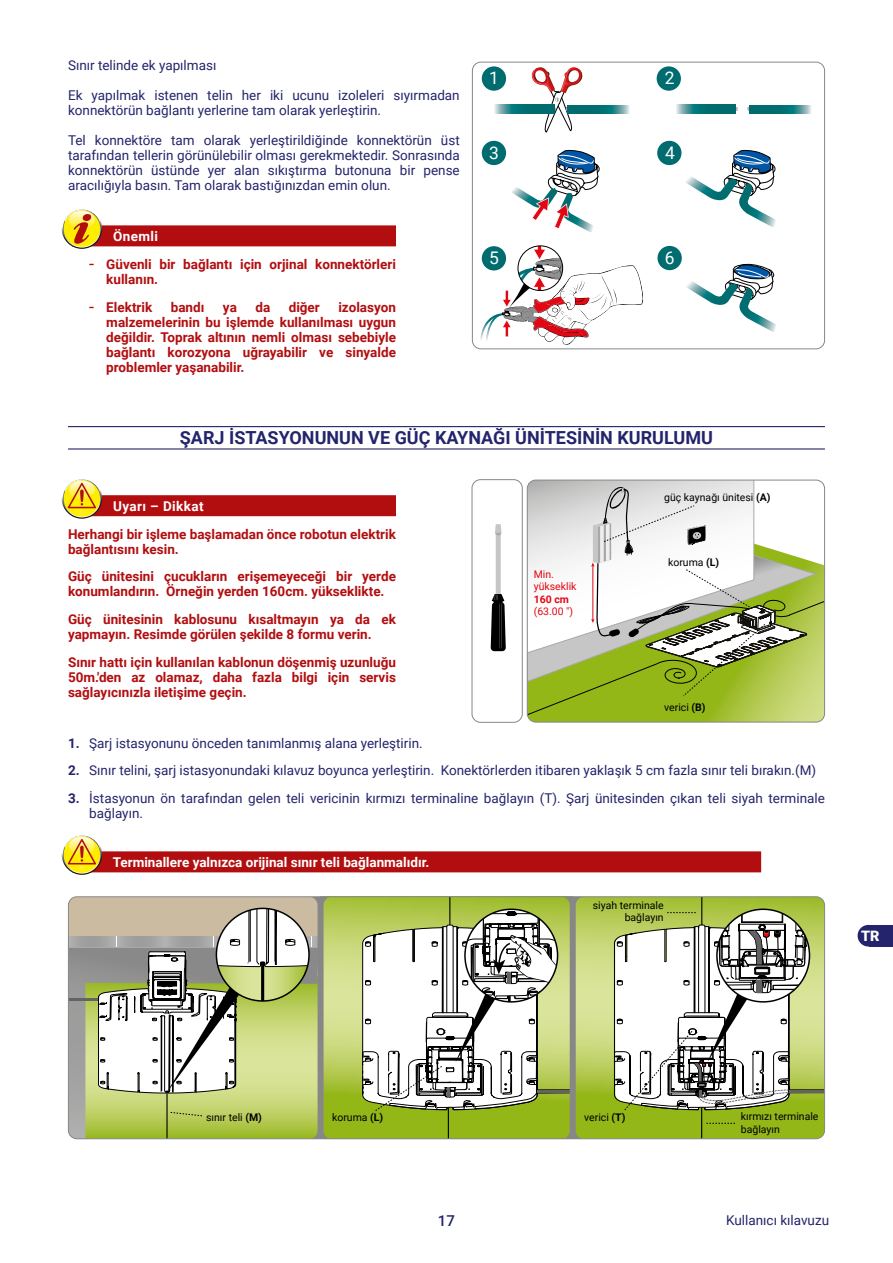
<style>
.page{position:relative;width:893px;height:1263px;background:#fff}
.page>*{position:absolute;margin:0;border:0;box-sizing:border-box;transform-origin:0 0}
.t1{font:700 18px "Roboto";color:#24246c}
.t2{font:17.4px "Roboto";color:#fff}
.t3{font:500 15px "Roboto";color:#24246c}
.t4{font:900 14.4px "Roboto";color:#fff}
.t5{font:13.5px/15px "Roboto";color:#24246c}
.t6{font:700 13.5px/15px "Roboto";color:#b20e10}
.t7{font:700 13.5px "Roboto";color:#fff}
.t8{font:700 13.5px "Roboto";letter-spacing:.03em;color:#fff}
.t9{font:10.5px/12.6px "Roboto";color:#000}
.t10{font:10.5px/12.6px "Roboto";color:#e30613}
.t11{font:700 10.5px "Roboto";color:#e30613}
.s1{font-weight:400;font-size:18px}
.s2{font-weight:700}
</style>
<div class="page">
<div style="left:868px;top:925px;width:25px;height:21px;background:#24246c"></div>
<div style="left:858px;top:925px;width:21px;height:21px;background:#24246c;border-radius:50%"></div>
<hr style="left:68px;top:426px;width:757px;height:1px;background:#24246c">
<hr style="left:68px;top:448px;width:757px;height:2px;background:#24246c">
<div style="left:72px;top:225px;width:324px;height:21px;background:#b20e10"></div>
<svg style="left:62px;top:208px;width:40px;height:41px"></svg>
<svg style="left:63px;top:210px;width:38px;height:38px"></svg>
<svg style="left:64px;top:210px;width:36px;height:37px"></svg>
<svg style="left:65px;top:210px;width:34px;height:34px"></svg>
<div style="left:482px;top:141px;width:24px;height:24px;background:#006c6f;border-radius:50%"></div>
<div style="left:657px;top:246px;width:25px;height:24px;background:#006c6f;border-radius:50%"></div>
<div style="left:657px;top:141px;width:24px;height:24px;background:#006c6f;border-radius:50%"></div>
<div style="left:482px;top:66px;width:24px;height:25px;background:#006c6f;border-radius:50%"></div>
<div style="left:657px;top:66px;width:24px;height:25px;background:#006c6f;border-radius:50%"></div>
<svg style="left:583px;top:105px;width:46px;height:9px"></svg>
<svg style="left:531px;top:67px;width:52px;height:66px"></svg>
<hr style="left:695px;top:108px;width:43px;height:1px;background:#bebebe">
<hr style="left:695px;top:110px;width:43px;height:1px;background:#bebebe">
<hr style="left:695px;top:109px;width:42px;height:1px;background:#bebebe">
<hr style="left:695px;top:107px;width:42px;height:1px;background:#bebebe">
<hr style="left:747px;top:108px;width:43px;height:1px;background:#bebebe">
<hr style="left:748px;top:110px;width:42px;height:1px;background:#bebebe">
<hr style="left:747px;top:109px;width:43px;height:1px;background:#bebebe">
<hr style="left:747px;top:107px;width:44px;height:1px;background:#bebebe">
<svg style="left:676px;top:105px;width:60px;height:8px"></svg>
<svg style="left:749px;top:105px;width:62px;height:9px"></svg>
<hr style="left:514px;top:110px;width:42px;height:1px;background:#6b6b6a">
<hr style="left:514px;top:110px;width:41px;height:1px;background:#bebebe">
<hr style="left:514px;top:109px;width:41px;height:1px;background:#929292">
<hr style="left:514px;top:107px;width:41px;height:1px;background:#bebebe">
<hr style="left:514px;top:108px;width:41px;height:1px;background:#bebebe">
<svg style="left:494px;top:105px;width:60px;height:8px"></svg>
<svg style="left:686px;top:150px;width:90px;height:77px"></svg>
<svg style="left:511px;top:150px;width:89px;height:83px"></svg>
<svg style="left:480px;top:246px;width:163px;height:99px"></svg>
<div style="left:518px;top:245px;width:45px;height:46px;border:1px solid #000;border-radius:50%"></div>
<svg style="left:686px;top:263px;width:90px;height:69px"></svg>
<div style="left:472px;top:62px;width:353px;height:287px;border:1px solid #878787;border-radius:9px"></div>
<div style="left:72px;top:495px;width:324px;height:21px;background:#b20e10"></div>
<svg style="left:62px;top:478px;width:40px;height:41px"></svg>
<svg style="left:63px;top:479px;width:38px;height:38px"></svg>
<svg style="left:64px;top:480px;width:36px;height:37px"></svg>
<svg style="left:65px;top:479px;width:34px;height:29px"></svg>
<svg style="left:527px;top:480px;width:298px;height:242px"></svg>
<div style="left:527px;top:480px;width:298px;height:242px;border:1px solid #878787;border-radius:9px"></div>
<div style="left:72px;top:851px;width:689px;height:21px;background:#b20e10"></div>
<svg style="left:62px;top:834px;width:40px;height:41px"></svg>
<svg style="left:63px;top:836px;width:38px;height:38px"></svg>
<svg style="left:64px;top:836px;width:36px;height:37px"></svg>
<svg style="left:65px;top:836px;width:34px;height:28px"></svg>
<svg style="left:332px;top:898px;width:30px;height:239px;background:#bcd063"></svg>
<svg style="left:584px;top:898px;width:241px;height:241px;background:#abc544"></svg>
<hr style="left:701px;top:1087px;width:1px;height:52px;background:#000">
<svg style="left:68px;top:898px;width:264px;height:241px"></svg>
<svg style="left:362px;top:898px;width:222px;height:239px"></svg>
<svg style="left:706px;top:1123px;width:29px;height:1px"></svg>
<svg style="left:614px;top:898px;width:212px;height:214px"></svg>
<div style="left:68px;top:896px;width:757px;height:243px;border:1px solid #878787;border-radius:9px"></div>
<svg style="left:491px;top:524px;width:15px;height:127px"></svg>
<div style="left:472px;top:479px;width:51px;height:244px;border:1px solid #878787;border-radius:9px"></div>
<p class="t5" style="left:68px;top:57px;width:150px">Sınır telinde ek yapılması</p>
<p class="t5" style="left:68px;top:87px;width:393px">Ek yapılmak istenen telin her iki ucunu izoleleri sıyırmadan konnektörün bağlantı yerlerine tam olarak yerleştirin.</p>
<p class="t5" style="left:68px;top:132px;width:393px;text-align:justify">Tel konnektöre tam olarak yerleştirildiğinde konnektörün üst tarafından tellerin görünülebilir olması gerekmektedir. Sonrasında konnektörün üstünde yer alan sıkıştırma butonuna bir pense aracılığıyla basın. Tam olarak bastığınızdan emin olun.</p>
<p class="t7" style="left:113px;top:227px;width:47px">Önemli</p>
<p class="t6" style="left:106px;top:256px;width:291px;text-indent:-17px"><span class="s1">-</span> Güvenli bir bağlantı için orjinal konnektörleri kullanın.</p>
<p class="t6" style="left:89px;top:299px;width:64px"><span class="s1">-</span> Elektrik</p>
<p class="t6" style="left:171px;top:299px;width:35px">bandı</p>
<p class="t6" style="left:223px;top:299px;width:15px">ya</p>
<p class="t6" style="left:255px;top:299px;width:16px">da</p>
<p class="t6" style="left:289px;top:299px;width:33px">diğer</p>
<p class="t6" style="left:106px;top:299px;width:291px;text-align:justify;text-indent:232px">izolasyon malzemelerinin bu işlemde kullanılması uygun değildir. Toprak altının nemli olması sebebiyle bağlantı korozyona uğrayabilir ve sinyalde problemler yaşanabilir.</p>
<p class="t2" style="left:489px;top:66px;width:11px">1</p>
<p class="t2" style="left:665px;top:66px;width:11px">2</p>
<p class="t2" style="left:489px;top:140px;width:11px">3</p>
<p class="t2" style="left:665px;top:140px;width:11px">4</p>
<p class="t2" style="left:489px;top:246px;width:11px">5</p>
<p class="t2" style="left:665px;top:245px;width:11px">6</p>
<h1 class="t1" style="left:180px;top:425px;width:535px">ŞARJ İSTASYONUNUN VE GÜÇ KAYNAĞI ÜNİTESİNİN KURULUMU</h1>
<p class="t8" style="left:113px;top:497px;width:92px">Uyarı – Dikkat</p>
<p class="t6" style="left:68px;top:526px;width:329px">Herhangi bir işleme başlamadan önce robotun elektrik bağlantısını kesin.</p>
<p class="t6" style="left:68px;top:569px;width:329px">Güç ünitesini çucukların erişemeyeceği bir yerde konumlandırın. Örneğin yerden 160cm. yükseklikte.</p>
<p class="t6" style="left:68px;top:611px;width:329px">Güç ünitesinin kablosunu kısaltmayın ya da ek yapmayın. Resimde görülen şekilde 8 formu verin.</p>
<p class="t6" style="left:68px;top:654px;width:329px;text-align:justify">Sınır hattı için kullanılan kablonun döşenmiş uzunluğu 50m.'den az olamaz, daha fazla bilgi için servis sağlayıcınızla iletişime geçin.</p>
<p class="t10" style="left:534px;top:567px;width:44px">Min. yükseklik</p>
<p class="t11" style="left:534px;top:592px;width:37px">160 cm</p>
<p class="t10" style="left:534px;top:605px;width:41px">(63.00 ")</p>
<p class="t9" style="left:664px;top:490px;width:108px">güç kaynağı ünitesi <span class="s2">(A)</span></p>
<p class="t9" style="left:668px;top:556px;width:53px">koruma <span class="s2">(L)</span></p>
<p class="t9" style="left:664px;top:700px;width:43px">verici <span class="s2">(B)</span></p>
<p class="t5" style="left:68px;top:735px;width:356px"><span class="s2">1.</span> Şarj istasyonunu önceden tanımlanmış alana yerleştirin.</p>
<p class="t5" style="left:68px;top:762px;width:750px"><span class="s2">2.</span> Sınır telini, şarj istasyonundaki kılavuz boyunca yerleştirin. Konektörlerden itibaren yaklaşık 5 cm fazla sınır teli bırakın.(M)</p>
<p class="t5" style="left:89px;top:790px;width:737px;text-indent:-21px"><span class="s2">3.</span> İstasyonun ön tarafından gelen teli vericinin kırmızı terminaline bağlayın (T). Şarj ünitesinden çıkan teli siyah terminale bağlayın.</p>
<p class="t7" style="left:113px;top:853px;width:318px">Terminallere yalnızca orijinal sınır teli bağlanmalıdır.</p>
<p class="t9" style="left:593px;top:898px;width:72px;text-align:right">siyah terminale bağlayın</p>
<p class="t4" style="left:861px;top:926px;width:20px">TR</p>
<p class="t9" style="left:206px;top:1110px;width:57px">sınır teli <span class="s2">(M)</span></p>
<p class="t9" style="left:332px;top:1111px;width:53px">koruma <span class="s2">(L)</span></p>
<p class="t9" style="left:584px;top:1111px;width:43px">verici <span class="s2">(T)</span></p>
<p class="t9" style="left:741px;top:1110px;width:79px">kırmızı terminale bağlayın</p>
<p class="t3" style="left:438px;top:1210px;width:19px">17</p>
<p class="t5" style="left:726px;top:1212px;width:104px">Kullanıcı kılavuzu</p>
</div>
